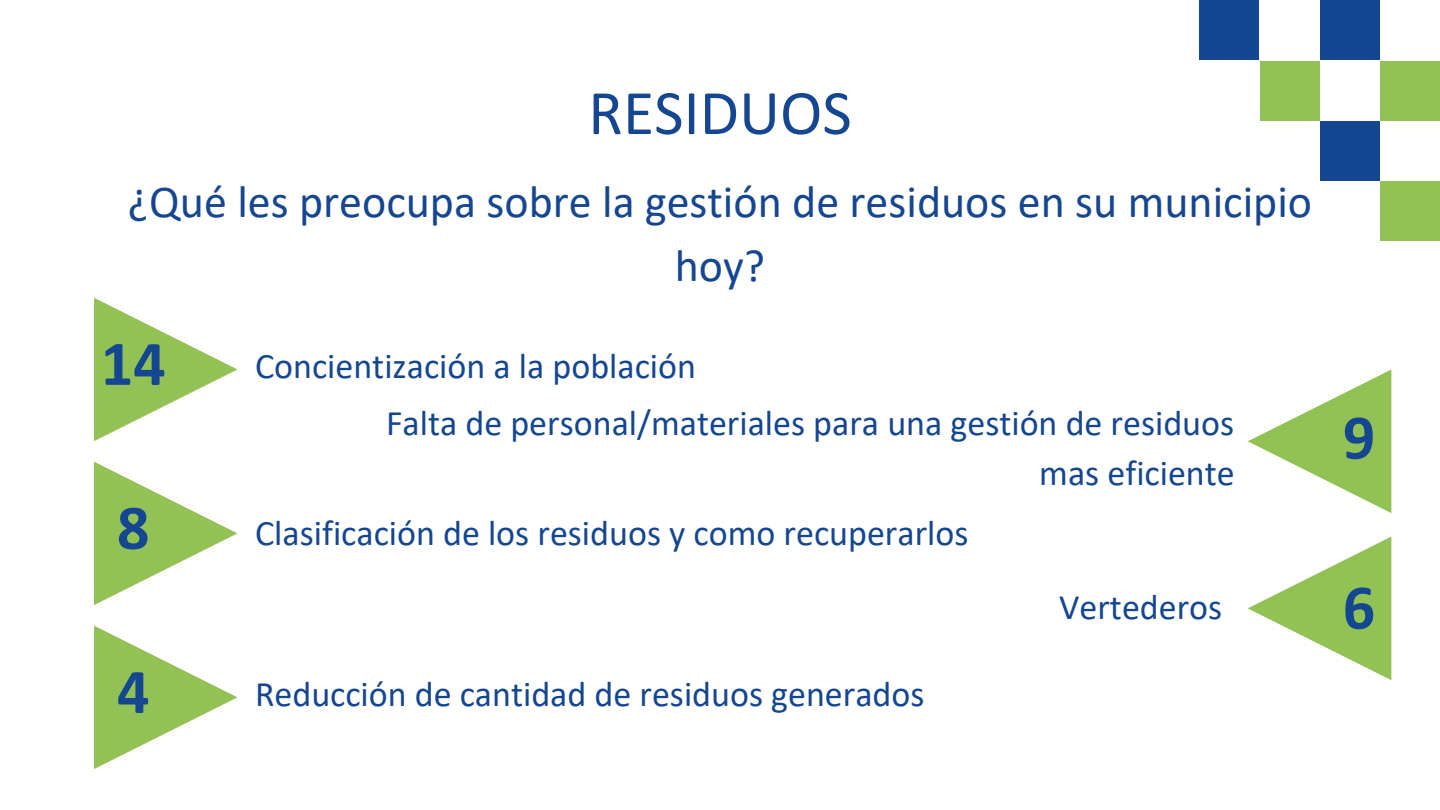
<style>
.page{position:relative;width:1440px;height:810px;background:#fff}
.page>*{position:absolute;margin:0;border:0;box-sizing:border-box;transform-origin:0 0}
.t1{font:64px "Calibri";color:#154691}
.t2{font:700 64px "Calibri";color:#154691}
.t3{font:46px/63.8px "Calibri";color:#154691;text-align:center}
.t4{font:36px/50.2px "Calibri";color:#154691;text-align:right}
</style>
<div class="page">
<div style="left:1380px;top:61px;width:60px;height:60px;background:#92c255"></div>
<div style="left:1320px;top:0;width:60px;height:60px;background:#154691"></div>
<div style="left:1260px;top:61px;width:60px;height:60px;background:#92c255"></div>
<div style="left:1320px;top:121px;width:60px;height:60px;background:#154691"></div>
<div style="left:1199px;top:0;width:60px;height:60px;background:#154691"></div>
<div style="left:1380px;top:181px;width:60px;height:60px;background:#92c255"></div>
<svg style="left:94px;top:298px;width:144px;height:143px"></svg>
<svg style="left:1248px;top:369px;width:143px;height:144px"></svg>
<svg style="left:94px;top:462px;width:144px;height:143px"></svg>
<svg style="left:1248px;top:537px;width:143px;height:143px"></svg>
<svg style="left:94px;top:626px;width:144px;height:143px"></svg>
<h1 class="t1" style="left:588px;top:86px;width:265px">RESIDUOS</h1>
<p class="t3" style="left:128px;top:174px;width:1186px">¿Qué les preocupa sobre la gestión de residuos en su municipio hoy?</p>
<h1 class="t2" style="left:101px;top:337px;width:66px">14</h1>
<p class="t4" style="left:255px;top:344px;width:443px">Concientización a la población</p>
<h1 class="t2" style="left:117px;top:501px;width:34px">8</h1>
<p class="t4" style="left:386px;top:401px;width:850px">Falta de personal/materiales para una gestión de residuos mas eficiente</p>
<p class="t4" style="left:255px;top:511px;width:715px">Clasificación de los residuos y como recuperarlos</p>
<h1 class="t2" style="left:1343px;top:411px;width:34px">9</h1>
<h1 class="t2" style="left:117px;top:665px;width:34px">4</h1>
<p class="t4" style="left:255px;top:672px;width:671px">Reducción de cantidad de residuos generados</p>
<p class="t4" style="left:1059px;top:585px;width:165px">Vertederos</p>
<h1 class="t2" style="left:1343px;top:581px;width:34px">6</h1>
</div>
